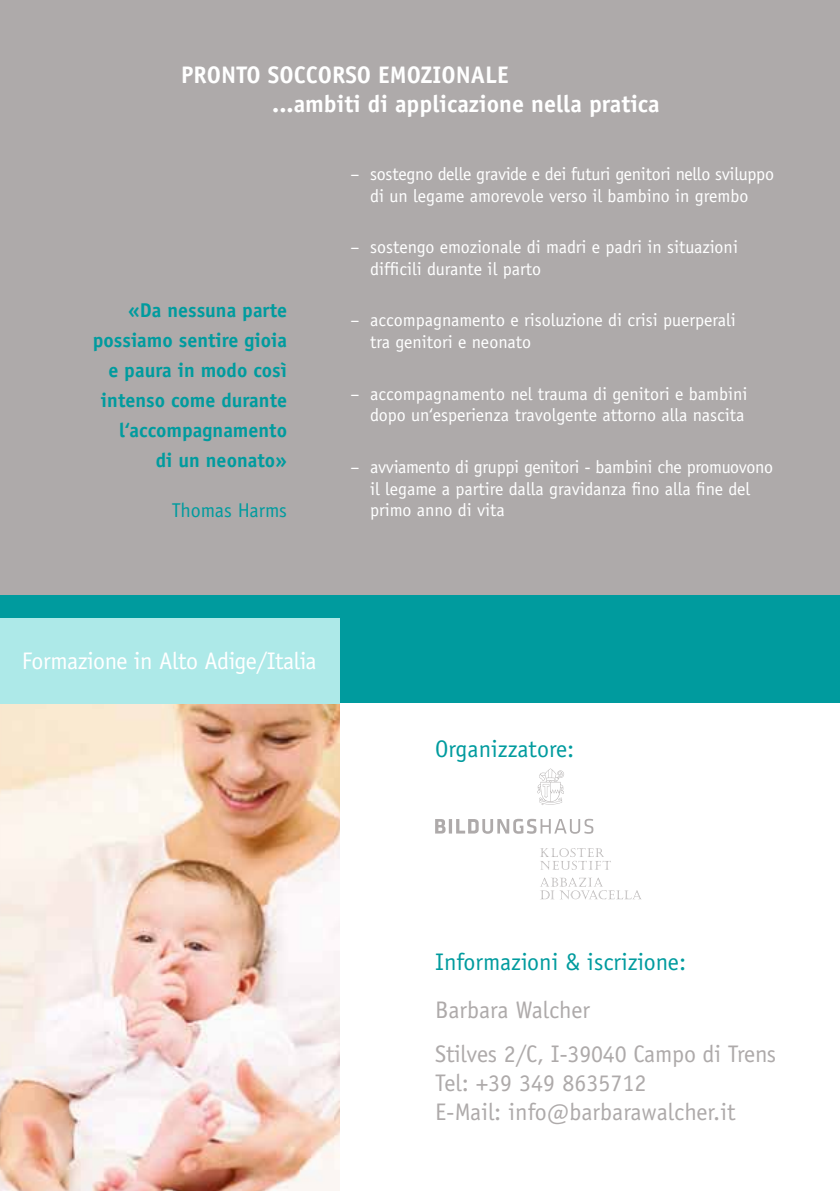
<style>
.page{position:relative;width:840px;height:1191px;background:#fff}
.page>*{position:absolute;margin:0;border:0;box-sizing:border-box;transform-origin:0 0}
.t1{font:24px/44.8px "Officina Sans";color:#aeaaaa}
.t2{font:700 24px/28.8px "Officina Sans";color:#fff}
.t3{font:24px "Officina Sans";color:#009b9e}
.t4{font:24px "Officina Sans";letter-spacing:-.015em;color:#fff}
.t5{font:700 20px/30px "Officina Sans";color:#009b9e;text-align:right}
.t6{font:20px "Officina Sans";letter-spacing:-.01em;color:#009b9e}
.t7{font:18px/21.6px "Officina Sans";color:#fff}
</style>
<div class="page">
<div style="left:0;top:0;width:839px;height:602px;background:#aeaaaa"></div>
<img style="left:0;top:703px;width:339px;height:488px">
<div style="left:0;top:595px;width:839px;height:108px;background:#009b9e"></div>
<div style="left:0;top:618px;width:339px;height:85px;background:#ade9e8"></div>
<svg style="left:435px;top:768px;width:206px;height:131px"></svg>
<h1 class="t2" style="left:272px;top:60px;width:389px;text-indent:-91px">Pronto soccorso emozionale<br>...ambiti di applicazione nella pratica</h1>
<p class="t5" style="left:93px;top:295px;width:196px">«Da nessuna parte possiamo sentire gioia e paura in modo così intenso come durante l‘accompagnamento<br>di un neonato»</p>
<p class="t6" style="left:172px;top:498px;width:117px">Thomas Harms</p>
<p class="t7" style="left:350px;top:163px;width:425px;text-align:center">– sostegno delle gravide e dei futuri genitori nello sviluppo di un legame amorevole verso il bambino in grembo</p>
<p class="t7" style="left:370px;top:236px;width:369px;text-indent:-20px">– sostengo emozionale di madri e padri in situazioni difficili durante il parto</p>
<p class="t7" style="left:370px;top:309px;width:367px;text-indent:-20px">– accompagnamento e risoluzione di crisi puerperali tra genitori e neonato</p>
<p class="t7" style="left:350px;top:383px;width:398px;text-align:right">– accompagnamento nel trauma di genitori e bambini dopo un‘esperienza travolgente attorno alla nascita</p>
<p class="t7" style="left:370px;top:456px;width:404px;text-indent:-20px">– avviamento di gruppi genitori - bambini che promuovono il legame a partire dalla gravidanza fino alla fine del primo anno di vita</p>
<h1 class="t4" style="left:22px;top:646px;width:296px">Formazione in Alto Adige/Italia</h1>
<h1 class="t3" style="left:435px;top:734px;width:141px">Organizzatore:</h1>
<h1 class="t3" style="left:435px;top:947px;width:252px">Informazioni &amp; iscrizione:</h1>
<h1 class="t1" style="left:435px;top:987px;width:342px">Barbara Walcher<br>Stilves 2/C, I-39040 Campo di Trens</h1>
<h1 class="t1" style="left:435px;top:1068px;width:302px;line-height:28.8px">Tel: +39 349 8635712<br>E-Mail: info@barbarawalcher.it</h1>
</div>
